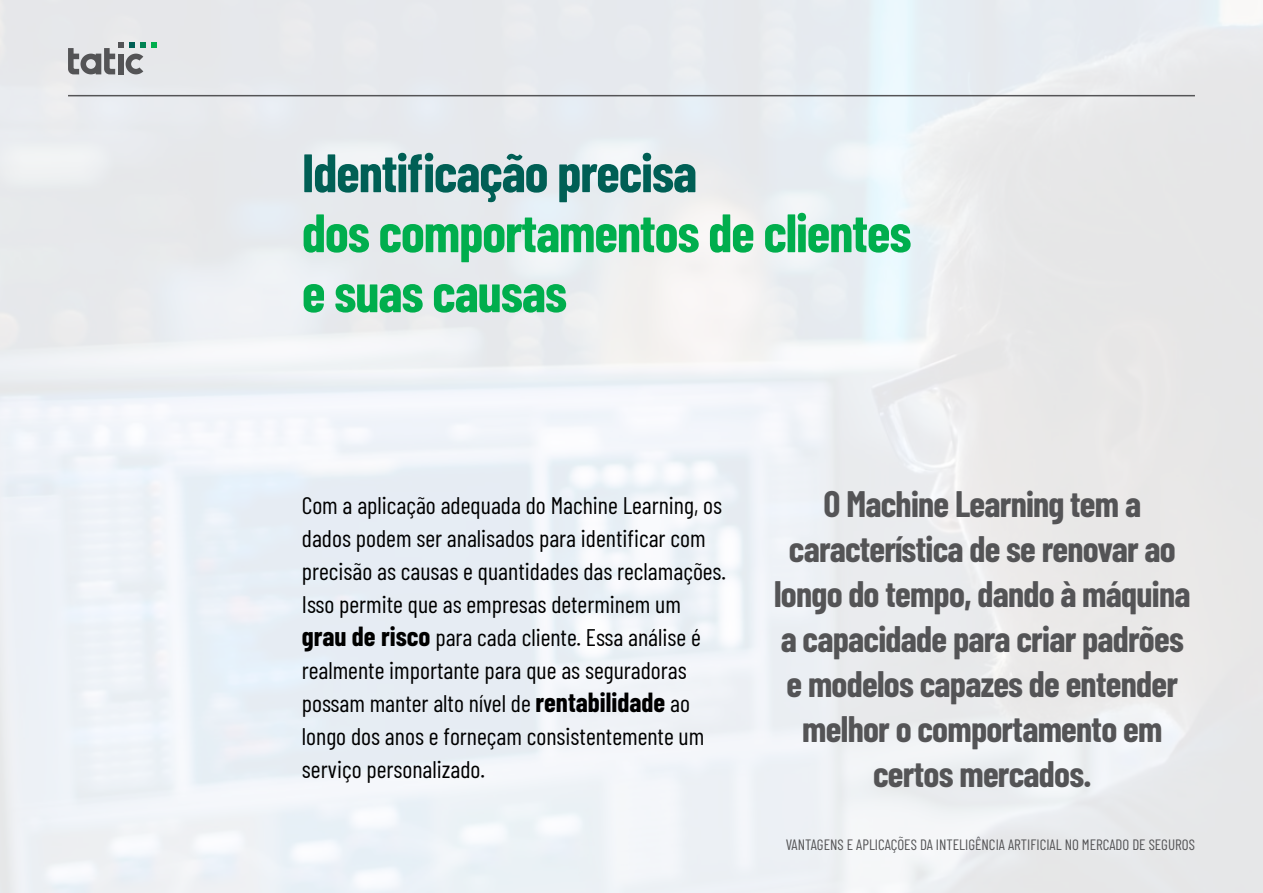
<style>
.page{position:relative;width:1263px;height:893px;background:#fff}
.page>*{position:absolute;margin:0;border:0;box-sizing:border-box;transform-origin:0 0}
.t1{font:700 54px/60px "Barlow Condensed";letter-spacing:-.02em;color:#00ae4d}
.t2{font:700 54px "Barlow Condensed";letter-spacing:-.02em;color:#005f55}
.t3{font:700 36px/45px "Barlow Condensed";letter-spacing:-.02em;color:#545456;text-align:center}
.t4{font:24px/33px "Barlow Condensed";color:#000}
.t5{font:15px "Barlow Condensed";color:#545456}
.s1{font-weight:700;font-size:27px}
</style>
<div class="page">
<img style="left:0;top:0;width:1263px;height:893px">
<svg style="left:68px;top:43px;width:89px;height:31px;background:#a7acac"></svg>
<hr style="left:68px;top:95px;width:1127px;height:1px;background:#545456">
<h1 class="t2" style="left:302px;top:134px;width:397px">Identificação precisa</h1>
<h1 class="t1" style="left:302px;top:200px;width:611px">dos comportamentos de clientes e suas causas</h1>
<p class="t4" style="left:302px;top:487px;width:426px">Com a aplicação adequada do Machine Learning, os dados podem ser analisados para identificar com precisão as causas e quantidades das reclamações.<br>Isso permite que as empresas determinem um <span class="s1">grau de risco</span> para cada cliente. Essa análise é realmente importante para que as seguradoras possam manter alto nível de <span class="s1">rentabilidade</span> ao longo dos anos e forneçam consistentemente um serviço personalizado.</p>
<h2 class="t3" style="left:774px;top:479px;width:418px">O Machine Learning tem a característica de se renovar ao longo do tempo, dando à máquina a capacidade para criar padrões e modelos capazes de entender melhor o comportamento em certos mercados.</h2>
<p class="t5" style="left:786px;top:834px;width:411px">VANTAGENS E APLICAÇÕES DA INTELIGÊNCIA ARTIFICIAL NO MERCADO DE SEGUROS</p>
</div>
